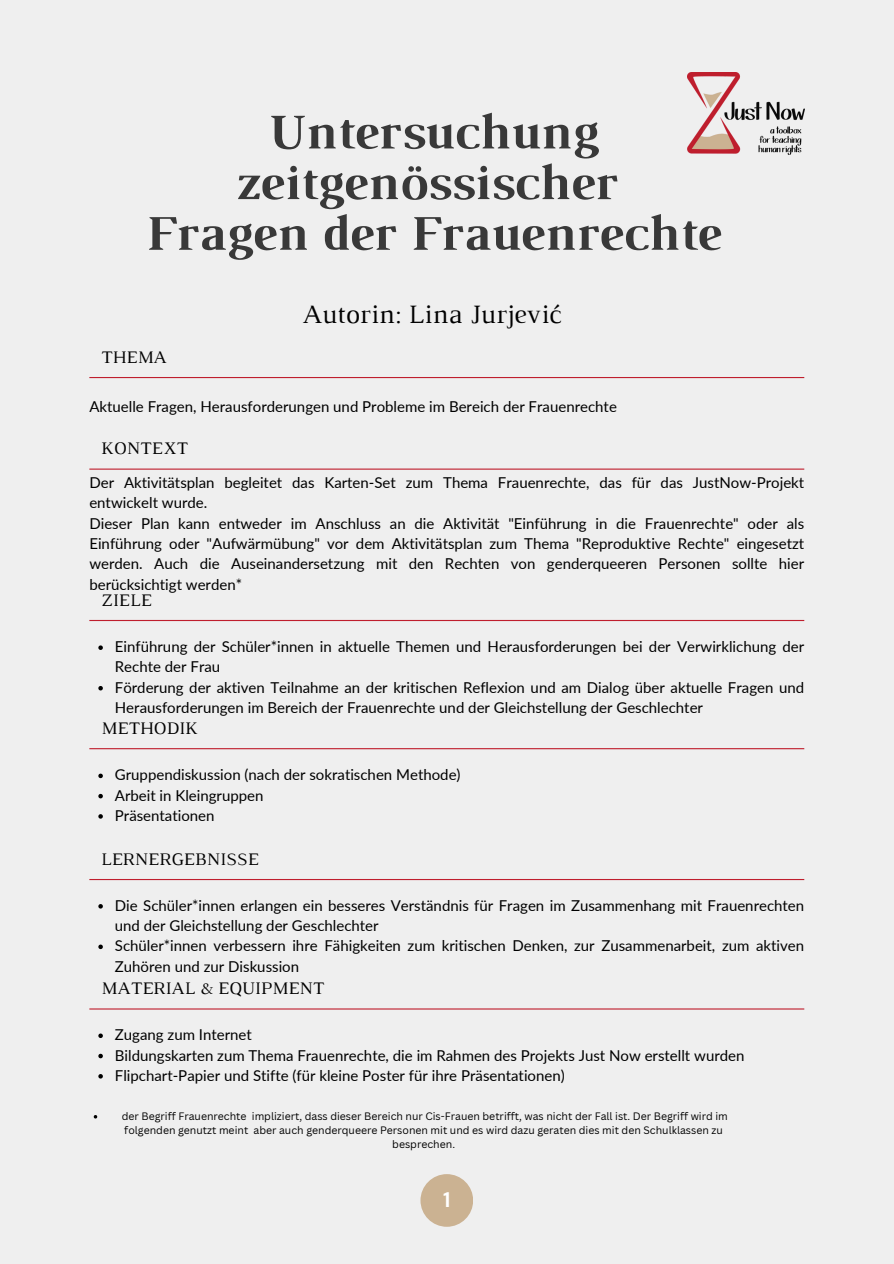
<style>
.page{position:relative;width:894px;height:1264px;background:#fff}
.page>*{position:absolute;margin:0;border:0;box-sizing:border-box;transform-origin:0 0}
.t1{font:700 51px/50.7px "Luthier";color:#393939;text-align:center}
.t2{font:27px "Luthier";color:#000}
.t3{font:700 21px "DM Sans";color:#fff}
.t4{font:18px "Luthier";color:#000}
.t5{font:15px/20.2px "Lato";color:#000}
.t6{font:10.5px/14px "Canva Sans";color:#000;text-align:center}
</style>
<div class="page">
<div style="left:0;top:0;width:893px;height:1263px;background:#efefef"></div>
<hr style="left:89px;top:377px;width:715px;height:1px;background:#bf1e2d">
<img style="left:687px;top:73px;width:117px;height:82px">
<div style="left:420px;top:1174px;width:53px;height:52px;background:#cbb292;border-radius:50%"></div>
<hr style="left:89px;top:468px;width:715px;height:1px;background:#bf1e2d">
<hr style="left:89px;top:620px;width:715px;height:1px;background:#bf1e2d">
<svg style="left:98px;top:645px;width:5px;height:5px"></svg>
<svg style="left:98px;top:686px;width:5px;height:4px"></svg>
<hr style="left:89px;top:748px;width:715px;height:1px;background:#bf1e2d">
<svg style="left:98px;top:773px;width:5px;height:5px"></svg>
<svg style="left:98px;top:794px;width:5px;height:4px"></svg>
<svg style="left:98px;top:814px;width:5px;height:4px"></svg>
<hr style="left:89px;top:879px;width:715px;height:1px;background:#bf1e2d">
<svg style="left:98px;top:904px;width:5px;height:4px"></svg>
<svg style="left:98px;top:944px;width:5px;height:5px"></svg>
<hr style="left:89px;top:1008px;width:715px;height:1px;background:#bf1e2d">
<svg style="left:98px;top:1033px;width:5px;height:5px"></svg>
<svg style="left:98px;top:1053px;width:5px;height:5px"></svg>
<svg style="left:98px;top:1074px;width:5px;height:4px"></svg>
<h1 class="t1" style="left:144px;top:110px;width:576px">Untersuchung zeitgenössischer<br>Fragen der Frauenrechte</h1>
<h2 class="t2" style="left:302px;top:304px;width:261px">Autorin: Lina Jurjević</h2>
<h3 class="t4" style="left:101px;top:350px;width:67px">THEMA</h3>
<h4 class="t5" style="left:89px;top:395px;width:529px">Aktuelle Fragen, Herausforderungen und Probleme im Bereich der Frauenrechte</h4>
<h4 class="t4" style="left:101px;top:442px;width:89px">KONTEXT</h4>
<h3 class="t5" style="left:89px;top:472px;width:716px">Der Aktivitätsplan begleitet das Karten-Set zum Thema Frauenrechte, das für das JustNow-Projekt entwickelt wurde.<br>Dieser Plan kann entweder im Anschluss an die Aktivität "Einführung in die Frauenrechte" oder als Einführung oder "Aufwärmübung" vor dem Aktivitätsplan zum Thema "Reproduktive Rechte" eingesetzt werden. Auch die Auseinandersetzung mit den Rechten von genderqueeren Personen sollte hier berücksichtigt werden*</h3>
<p class="t4" style="left:101px;top:593px;width:52px">ZIELE</p>
<p class="t5" style="left:115px;top:636px;width:690px">Einführung der Schüler*innen in aktuelle Themen und Herausforderungen bei der Verwirklichung der<br>Rechte der Frau</p>
<h3 class="t5" style="left:115px;top:676px;width:690px">Förderung der aktiven Teilnahme an der kritischen Reflexion und am Dialog über aktuelle Fragen und<br>Herausforderungen im Bereich der Frauenrechte und der Gleichstellung der Geschlechter</h3>
<p class="t4" style="left:101px;top:721px;width:98px">METHODIK</p>
<p class="t5" style="left:115px;top:764px;width:347px">Gruppendiskussion (nach der sokratischen Methode)</p>
<p class="t5" style="left:115px;top:784px;width:150px">Arbeit in Kleingruppen</p>
<h3 class="t5" style="left:115px;top:805px;width:101px">Präsentationen</h3>
<p class="t4" style="left:101px;top:852px;width:159px">LERNERGEBNISSE</p>
<p class="t5" style="left:115px;top:894px;width:690px">Die Schüler*innen erlangen ein besseres Verständnis für Fragen im Zusammenhang mit Frauenrechten und der Gleichstellung der Geschlechter</p>
<h3 class="t5" style="left:115px;top:935px;width:690px">Schüler*innen verbessern ihre Fähigkeiten zum kritischen Denken, zur Zusammenarbeit, zum aktiven<br>Zuhören und zur Diskussion</h3>
<p class="t4" style="left:101px;top:981px;width:225px">MATERIAL &amp; EQUIPMENT</p>
<p class="t5" style="left:115px;top:1024px;width:138px">Zugang zum Internet</p>
<p class="t5" style="left:115px;top:1044px;width:631px">Bildungskarten zum Thema Frauenrechte, die im Rahmen des Projekts Just Now erstellt wurden</p>
<p class="t5" style="left:115px;top:1064px;width:451px">Flipchart-Papier und Stifte (für kleine Poster für ihre Präsentationen)</p>
<p class="t6" style="left:122px;top:1109px;width:607px">der Begriff Frauenrechte impliziert, dass dieser Bereich nur Cis-Frauen betrifft, was nicht der Fall ist. Der Begriff wird im folgenden genutzt meint aber auch genderqueere Personen mit und es wird dazu geraten dies mit den Schulklassen zu besprechen.</p>
<h3 class="t3" style="left:443px;top:1186px;width:9px">1</h3>
</div>
